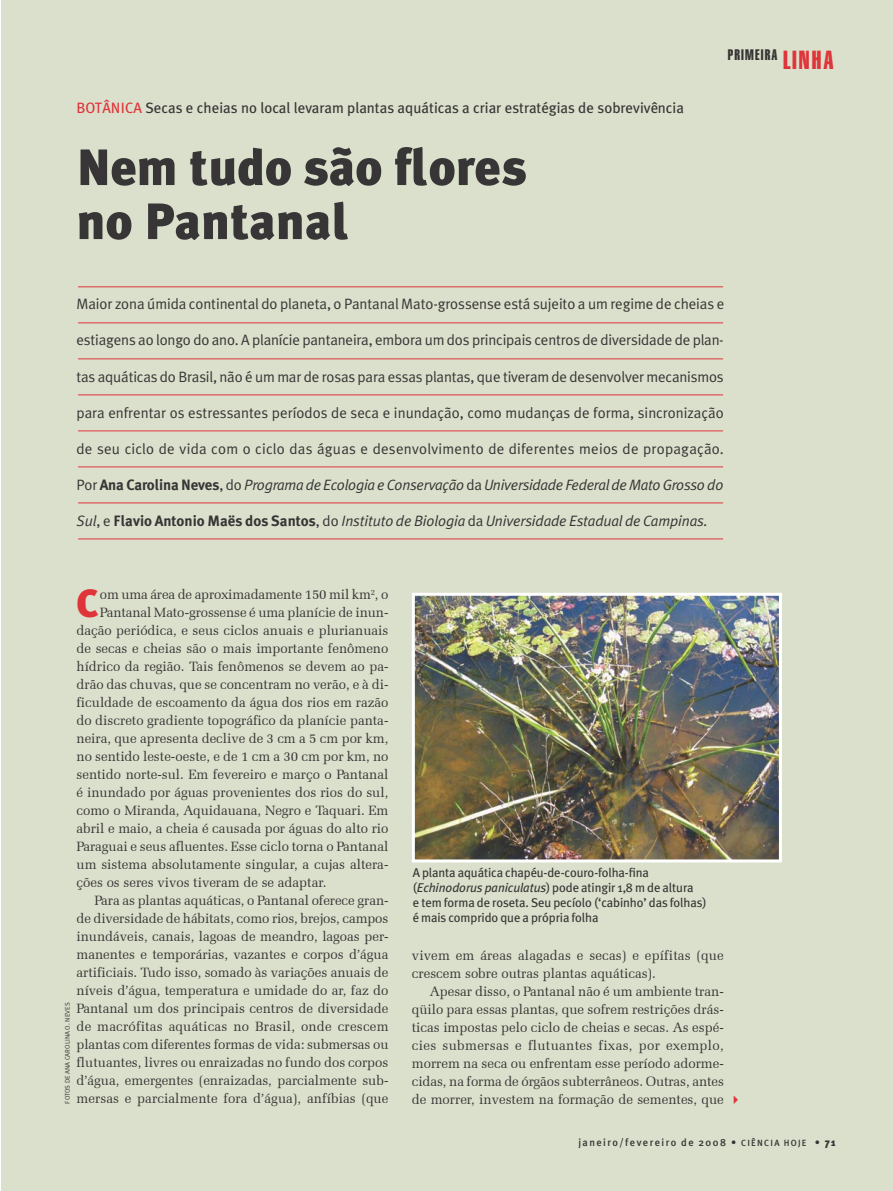
<style>
.page{position:relative;width:893px;height:1191px;background:#fff}
.page>*{position:absolute;margin:0;border:0;box-sizing:border-box;transform-origin:0 0}
.T韙ulo{font:900 51px/54px "Meta Plus";color:#373535}
.Capitular{font:900 39.3px "Meta Plus";color:#df353a}
.Abertura{font:15px "Meta Plus Normal";letter-spacing:-.005em;color:#373535}
.Abertura-2{font:italic 15px "Meta Plus Normal";letter-spacing:-.02em;color:#373535}
.Linha_fina{font:15px "Meta Plus";color:#373535}
.Abertura-3{font:15px "Meta Plus Normal";letter-spacing:.015em;color:#373535}
.t1{font:14.85px "Swiss 911 BT Extra Compressed";letter-spacing:.08em;color:#373535}
.Body_text{font:13.5px/18px "Zapf Elliptical 711 BT";color:#373535}
.Capitular-2{font:13.5px "Zapf Elliptical 711 BT";color:#373535}
.Legenda{font:12.75px/15px "Meta Plus";letter-spacing:-.01em;color:#373535}
.t2{font:500 10.5px "Meta Plus";letter-spacing:.135em;color:#373535}
.Cr閐ito{font:6.75px "Meta Plus Normal";color:#373535}
.s1{color:#df353a}
.s2{font-size:25.5px;color:#df353a}
.s3{font-style:normal}
.s4{font-family:"Meta Plus";font-weight:700;font-style:normal}
.s5{font-style:italic}
.s6{font-size:9px}
.s7{font-weight:900}
</style>
<div class="page">
<div style="left:1px;top:0;width:892px;height:1191px;background:#dbe0cc"></div>
<hr style="left:78px;top:286px;width:645px;height:1px;background:#df353a">
<hr style="left:78px;top:322px;width:645px;height:1px;background:#df353a">
<hr style="left:78px;top:358px;width:645px;height:1px;background:#df353a">
<hr style="left:78px;top:394px;width:645px;height:1px;background:#df353a">
<hr style="left:78px;top:430px;width:645px;height:1px;background:#df353a">
<hr style="left:78px;top:466px;width:645px;height:1px;background:#df353a">
<hr style="left:78px;top:502px;width:645px;height:1px;background:#df353a">
<hr style="left:78px;top:538px;width:645px;height:1px;background:#df353a">
<img style="left:416px;top:597px;width:362px;height:261px">
<div style="left:412px;top:593px;width:370px;height:269px;border:3px solid #fff"></div>
<p class="Linha_fina" style="left:76px;top:99px;width:609px"><span class="s1">BOTÂNICA</span> Secas e cheias no local levaram plantas aquáticas a criar estratégias de sobrevivência</p>
<p class="T韙ulo" style="left:76px;top:140px;width:452px">Nem tudo são flores no Pantanal</p>
<p class="t1" style="left:728px;top:47px;width:107px">PRIMEIRA <span class="s2">LINHA</span></p>
<p class="Abertura" style="left:76px;top:295px;width:649px">Maior zona úmida continental do planeta, o Pantanal Mato-grossense está sujeito a um regime de cheias e</p>
<p class="Abertura" style="left:76px;top:331px;width:649px">estiagens ao longo do ano. A planície pantaneira, embora um dos principais centros de diversidade de plan-</p>
<p class="Abertura" style="left:76px;top:367px;width:649px">tas aquáticas do Brasil, não é um mar de rosas para essas plantas, que tiveram de desenvolver mecanismos</p>
<p class="Abertura" style="left:76px;top:403px;width:649px">para enfrentar os estressantes períodos de seca e inundação, como mudanças de forma, sincronização</p>
<p class="Abertura-3" style="left:76px;top:439px;width:649px">de seu ciclo de vida com o ciclo das águas e desenvolvimento de diferentes meios de propagação.</p>
<p class="Abertura-2" style="left:76px;top:475px;width:649px"><span class="s3">Por</span> <span class="s4">Ana Carolina Neves</span><span class="s3">, do</span> Programa de Ecologia e Conservação <span class="s3">da</span> Universidade Federal de Mato Grosso do</p>
<p class="Abertura-2" style="left:76px;top:511px;width:633px">Sul<span class="s3">, e</span> <span class="s4">Flavio Antonio Maës dos Santos</span><span class="s3">, do</span> Instituto de Biologia <span class="s3">da</span> Universidade Estadual de Campinas.</p>
<p class="Capitular" style="left:76px;top:580px;width:23px">C</p>
<p class="Capitular-2" style="left:100px;top:586px;width:290px">om uma área de aproximadamente 150 mil km<sup>2</sup>, o</p>
<p class="Capitular-2" style="left:100px;top:604px;width:290px">Pantanal Mato-grossense é uma planície de inun-</p>
<p class="Capitular-2" style="left:76px;top:622px;width:313px">dação periódica, e seus ciclos anuais e plurianuais</p>
<p class="Capitular-2" style="left:76px;top:640px;width:313px">de secas e cheias são o mais importante fenômeno</p>
<p class="Capitular-2" style="left:76px;top:658px;width:313px">hídrico da região. Tais fenômenos se devem ao pa-</p>
<p class="Capitular-2" style="left:76px;top:676px;width:313px">drão das chuvas, que se concentram no verão, e à di-</p>
<p class="Capitular-2" style="left:76px;top:694px;width:313px">ficuldade de escoamento da água dos rios em razão</p>
<p class="Capitular-2" style="left:76px;top:712px;width:313px">do discreto gradiente topográfico da planície panta-</p>
<p class="Capitular-2" style="left:76px;top:730px;width:313px">neira, que apresenta declive de 3 cm a 5 cm por km,</p>
<p class="Capitular-2" style="left:76px;top:748px;width:313px">no sentido leste-oeste, e de 1 cm a 30 cm por km, no</p>
<p class="Capitular-2" style="left:76px;top:766px;width:313px">sentido norte-sul. Em fevereiro e março o Pantanal</p>
<p class="Capitular-2" style="left:76px;top:784px;width:313px">é inundado por águas provenientes dos rios do sul,</p>
<p class="Capitular-2" style="left:76px;top:802px;width:313px">como o Miranda, Aquidauana, Negro e Taquari. Em</p>
<p class="Capitular-2" style="left:76px;top:820px;width:313px">abril e maio, a cheia é causada por águas do alto rio</p>
<p class="Capitular-2" style="left:76px;top:838px;width:313px">Paraguai e seus afluentes. Esse ciclo torna o Pantanal</p>
<p class="Capitular-2" style="left:76px;top:856px;width:313px">um sistema absolutamente singular, a cujas altera-</p>
<p class="Capitular-2" style="left:76px;top:874px;width:251px">ções os seres vivos tiveram de se adaptar.</p>
<p class="Body_text" style="left:76px;top:891px;width:314px;text-align:justify;text-indent:18px">Para as plantas aquáticas, o Pantanal oferece gran&shy;de diversidade de hábitats, como rios, brejos, campos inundáveis, canais, lagoas de meandro, lagoas per&shy;manentes e temporárias, vazantes e corpos d’água artificiais. Tudo isso, somado às variações anuais de níveis d’água, temperatura e umidade do ar, faz do Pantanal um dos principais centros de diversidade de macrófitas aquáticas no Brasil, onde crescem plantas com diferentes formas de vida: submersas ou flutuantes, livres ou enraizadas no fundo dos corpos d’água, emergentes (enraizadas, parcialmente sub&shy;mersas e parcialmente fora d’água), anfíbias (que</p>
<p class="Cr閐ito" style="left:63px;top:1103px;width:102px;rotate:-90deg">FOTOS DE ANA CAROLINA O. NEVES</p>
<p class="Legenda" style="left:413px;top:865px;width:295px">A planta aquática chapéu-de-couro-folha-fina (<span class="s5">Echinodorus paniculatus</span>) pode atingir 1,8 m de altura<br>e tem forma de roseta. Seu pecíolo (‘cabinho’ das folhas) é mais comprido que a própria folha</p>
<p class="Body_text" style="left:412px;top:946px;width:314px">vivem em áreas alagadas e secas) e epífitas (que crescem sobre outras plantas aquáticas).</p>
<p class="Body_text" style="left:412px;top:982px;width:332px;text-indent:18px">Apesar disso, o Pantanal não é um ambiente tran&shy;qüilo para essas plantas, que sofrem restrições drás&shy;ticas impostas pelo ciclo de cheias e secas. As espé&shy;cies submersas e flutuantes fixas, por exemplo, morrem na seca ou enfrentam esse período adorme&shy;cidas, na forma de órgãos subterrâneos. Outras, antes<br>de morrer, investem na formação de sementes, que <span class="s1">✔</span></p>
<p class="t2" style="left:578px;top:1136px;width:259px">janeiro/fevereiro de 2008 • <span class="s6">CIÊNCIA HOJE</span> • <span class="s7">71</span></p>
</div>
